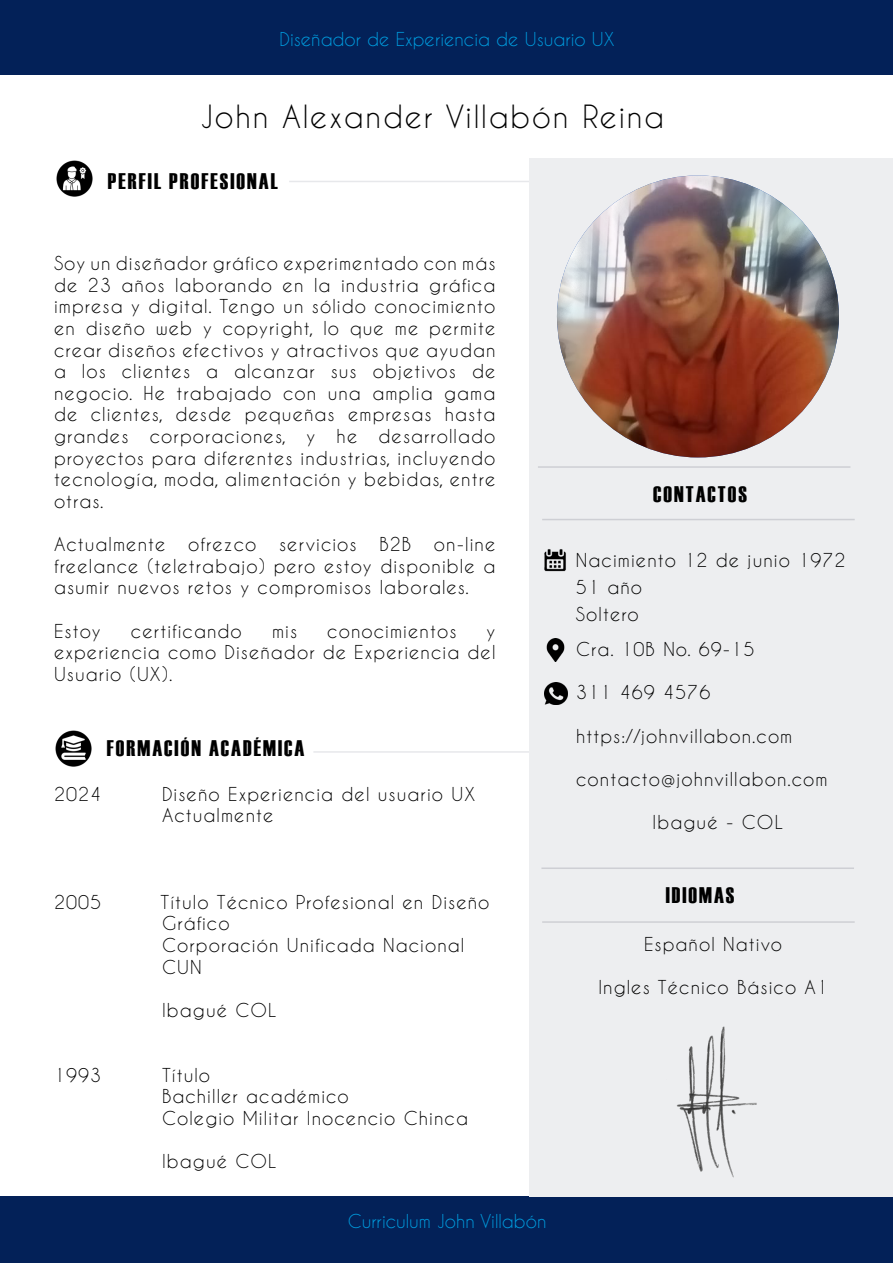
<style>
.page{position:relative;width:893px;height:1263px;background:#fff}
.page>*{position:absolute;margin:0;border:0;box-sizing:border-box;transform-origin:0 0}
.t1{font:30px "Caviar Dreams";letter-spacing:.06em;color:#000}
.t2{font:22.5px "Haettenschweiler";letter-spacing:.09em;color:#000}
.t3{font:18px/21.6px "Caviar Dreams";letter-spacing:.06em;color:#000;text-align:justify}
.t4{font:18px "Caviar Dreams";color:#009cde}
</style>
<div class="page">
<div style="left:0;top:1196px;width:893px;height:67px;background:#032158"></div>
<div style="left:0;top:0;width:893px;height:74px;background:#032158"></div>
<hr style="left:289px;top:181px;width:550px;height:1px;background:#e7e8eb">
<hr style="left:313px;top:751px;width:550px;height:2px;background:#e7e8eb">
<div style="left:529px;top:158px;width:364px;height:1038px;background:#edeef0"></div>
<img style="left:557px;top:175px;width:282px;height:282px;border-radius:141px">
<img style="left:55px;top:730px;width:37px;height:37px">
<img style="left:56px;top:160px;width:37px;height:37px">
<img style="left:545px;top:682px;width:22px;height:23px">
<img style="left:546px;top:639px;width:19px;height:22px">
<img style="left:544px;top:549px;width:22px;height:23px">
<hr style="left:542px;top:519px;width:313px;height:1px;background:#cecfd4">
<hr style="left:538px;top:466px;width:312px;height:2px;background:#cecfd4">
<hr style="left:541px;top:867px;width:313px;height:2px;background:#cecfd4">
<hr style="left:542px;top:921px;width:313px;height:2px;background:#cecfd4">
<img style="left:676px;top:1026px;width:81px;height:152px">
<p class="t4" style="left:280px;top:28px;width:336px">Diseñador de Experiencia de Usuario UX</p>
<p class="t1" style="left:201px;top:99px;width:465px">John Alexander Villabón Reina</p>
<p class="t2" style="left:108px;top:166px;width:171px">PERFIL PROFESIONAL</p>
<p class="t3" style="left:54px;top:252px;width:443px">Soy un diseñador gráfico experimentado con más de 23 años laborando en la industria gráfica impresa y digital. Tengo un sólido conocimiento en diseño web y copyright, lo que me permite crear diseños efectivos y atractivos que ayudan a los clientes a alcanzar sus objetivos de negocio. He trabajado con una amplia gama de clientes, desde pequeñas empresas hasta grandes corporaciones, y he desarrollado proyectos para diferentes industrias, incluyendo tecnología, moda, alimentación y bebidas, entre otras.</p>
<p class="t3" style="left:54px;top:533px;width:113px">Actualmente</p>
<p class="t3" style="left:188px;top:533px;width:70px">ofrezco</p>
<p class="t3" style="left:279px;top:533px;width:79px">servicios</p>
<p class="t3" style="left:379px;top:533px;width:33px">B2B</p>
<p class="t3" style="left:54px;top:533px;width:443px;text-indent:380px">on-line freelance (teletrabajo) pero estoy disponible a asumir nuevos retos y compromisos laborales.</p>
<p class="t3" style="left:54px;top:619px;width:48px">Estoy</p>
<p class="t3" style="left:131px;top:619px;width:112px">certificando</p>
<p class="t3" style="left:272px;top:619px;width:27px">mis</p>
<p class="t3" style="left:327px;top:619px;width:131px">conocimientos</p>
<p class="t3" style="left:54px;top:619px;width:443px;text-indent:433px">y experiencia como Diseñador de Experiencia del Usuario (UX).</p>
<p class="t2" style="left:107px;top:733px;width:199px">FORMACIÓN ACADÉMICA</p>
<p class="t3" style="left:54px;top:783px;width:49px">2024</p>
<p class="t3" style="left:162px;top:783px;width:315px">Diseño Experiencia del usuario UX</p>
<p class="t3" style="left:162px;top:804px;width:113px">Actualmente</p>
<p class="t3" style="left:54px;top:891px;width:49px">2005</p>
<p class="t3" style="left:160px;top:891px;width:331px">Título Técnico Profesional en Diseño<br>Gráfico</p>
<p class="t3" style="left:162px;top:934px;width:304px">Corporación Unificada Nacional<br>CUN</p>
<p class="t3" style="left:162px;top:999px;width:116px">Ibagué COL</p>
<p class="t3" style="left:54px;top:1064px;width:49px">1993</p>
<p class="t3" style="left:162px;top:1064px;width:50px">Título</p>
<p class="t3" style="left:162px;top:1085px;width:188px">Bachiller académico</p>
<p class="t3" style="left:162px;top:1107px;width:307px">Colegio Militar Inocencio Chinca</p>
<p class="t3" style="left:162px;top:1150px;width:116px">Ibagué COL</p>
<p class="t4" style="left:348px;top:1210px;width:200px">Curriculum John Villabón</p>
<p class="t2" style="left:653px;top:479px;width:95px">CONTACTOS</p>
<p class="t3" style="left:576px;top:549px;width:271px">Nacimiento 12 de junio 1972</p>
<p class="t3" style="left:576px;top:576px;width:68px">51 año</p>
<p class="t3" style="left:576px;top:603px;width:64px">Soltero</p>
<p class="t3" style="left:576px;top:638px;width:180px">Cra. 10B No. 69-15</p>
<p class="t3" style="left:576px;top:681px;width:136px">311 469 4576</p>
<p class="t3" style="left:576px;top:725px;width:218px">https://johnvillabon.com</p>
<p class="t3" style="left:576px;top:768px;width:253px">contacto@johnvillabon.com</p>
<p class="t3" style="left:653px;top:811px;width:132px">Ibagué - COL</p>
<p class="t2" style="left:666px;top:880px;width:70px">IDIOMAS</p>
<p class="t3" style="left:644px;top:933px;width:140px">Español Nativo</p>
<p class="t3" style="left:598px;top:976px;width:231px">Ingles Técnico Básico A1</p>
</div>
